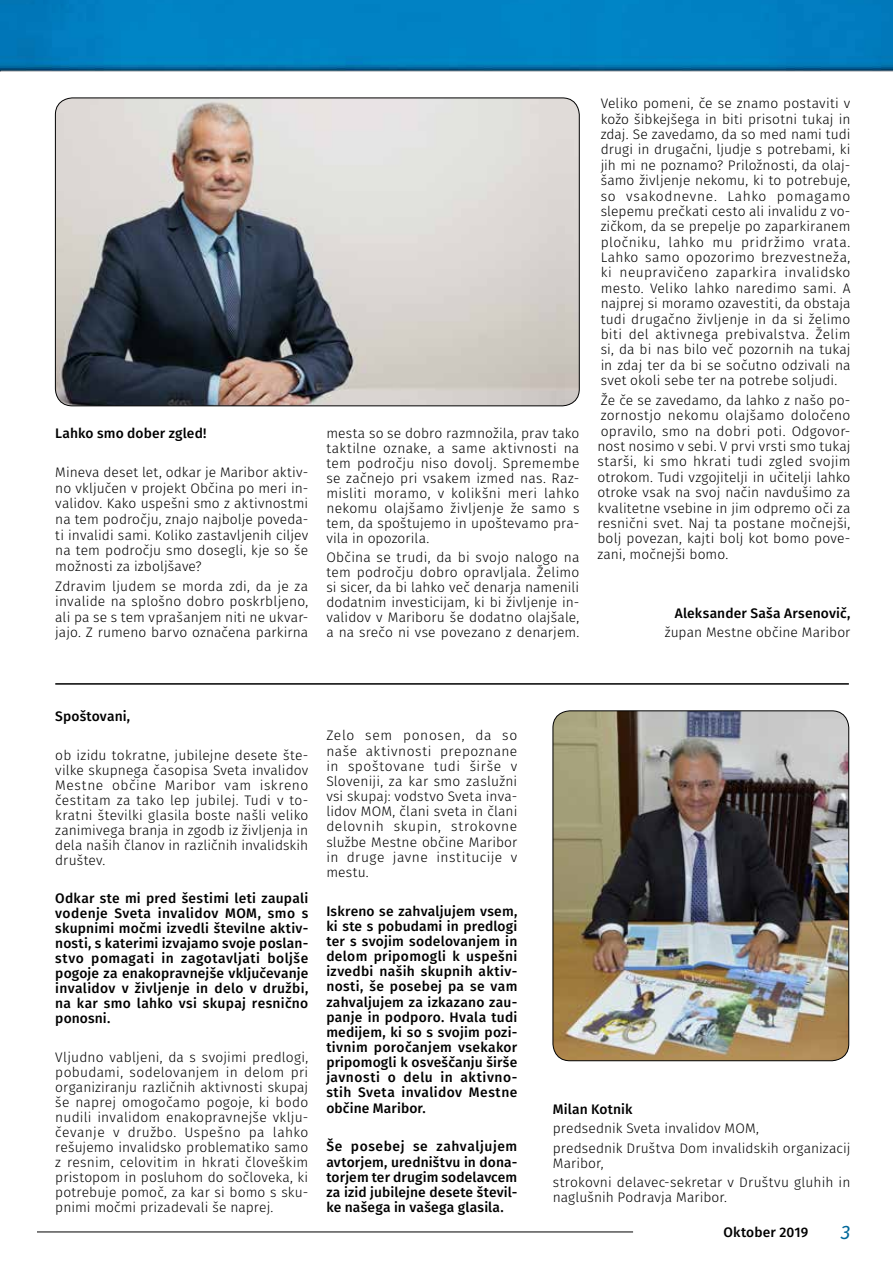
<style>
.page{position:relative;width:893px;height:1263px;background:#fff}
.page>*{position:absolute;margin:0;border:0;box-sizing:border-box;transform-origin:0 0}
.t1{font:italic 19.5px "Fira Sans";color:#00689a}
.t2{font:300 13.8px/15px "Fira Sans";letter-spacing:.01em;color:#000;text-align:justify}
.t3{font:500 13.8px/15.1px "Fira Sans";letter-spacing:.015em;color:#000;text-align:justify}
</style>
<div class="page">
<img style="left:0;top:0;width:893px;height:1232px">
<hr style="left:37px;top:1232px;width:596px;height:1px;background:#000">
<hr style="left:55px;top:683px;width:794px;height:2px;background:#000">
<img style="left:55px;top:98px;width:524px;height:308px">
<img style="left:553px;top:711px;width:296px;height:350px">
<div style="left:553px;top:711px;width:296px;height:350px;border:1px solid #000;border-radius:17px"></div>
<p class="t3" style="left:55px;top:425px;width:153px">Lahko smo dober zgled!</p>
<p class="t2" style="left:55px;top:465px;width:255px;line-height:15.6px">Mineva deset let, odkar je Maribor aktiv&shy;no vključen v projekt Občina po meri in&shy;validov. Kako uspešni smo z aktivnostmi na tem področju, znajo najbolje poveda&shy;ti invalidi sami. Koliko zastavljenih ciljev na tem področju smo dosegli, kje so še možnosti za izboljšave?</p>
<p class="t2" style="left:55px;top:578px;width:255px;line-height:15.6px">Zdravim ljudem se morda zdi, da je za invalide na splošno dobro poskrbljeno, ali pa se s tem vprašanjem niti ne ukvar&shy;jajo. Z rumeno barvo označena parkirna</p>
<p class="t2" style="left:326px;top:425px;width:255px">mesta so se dobro razmnožila, prav tako taktilne oznake, a same aktivnosti na tem področju niso dovolj. Spremembe se začnejo pri vsakem izmed nas. Raz&shy;misliti moramo, v kolikšni meri lahko nekomu olajšamo življenje že samo s tem, da spoštujemo in upoštevamo pra&shy;vila in opozorila.</p>
<p class="t2" style="left:326px;top:549px;width:255px">Občina se trudi, da bi svojo nalogo na tem področju dobro opravljala. Želimo si sicer, da bi lahko več denarja namenili dodatnim investicijam, ki bi življenje in&shy;validov v Mariboru še dodatno olajšale, a na srečo ni vse povezano z denarjem.</p>
<p class="t2" style="left:601px;top:96px;width:251px;line-height:15.5px">Veliko pomeni, če se znamo postaviti v kožo šibkejšega in biti prisotni tukaj in zdaj. Se zavedamo, da so med nami tudi drugi in drugačni, ljudje s potrebami, ki jih mi ne poznamo? Priložnosti, da olaj&shy;šamo življenje nekomu, ki to potrebuje, so vsakodnevne. Lahko pomagamo slepemu prečkati cesto ali invalidu z vo&shy;zičkom, da se prepelje po zaparkiranem pločniku, lahko mu pridržimo vrata.<br>Lahko samo opozorimo brezvestneža, ki neupravičeno zaparkira invalidsko mesto. Veliko lahko naredimo sami. A najprej si moramo ozavestiti, da obstaja tudi drugačno življenje in da si želimo biti del aktivnega prebivalstva. Želim si, da bi nas bilo več pozornih na tukaj in zdaj ter da bi se sočutno odzivali na svet okoli sebe ter na potrebe soljudi.</p>
<p class="t2" style="left:597px;top:392px;width:255px;line-height:15.5px">Že če se zavedamo, da lahko z našo po&shy;zornostjo nekomu olajšamo določeno opravilo, smo na dobri poti. Odgovor&shy;nost nosimo v sebi. V prvi vrsti smo tukaj starši, ki smo hkrati tudi zgled svojim otrokom. Tudi vzgojitelji in učitelji lahko otroke vsak na svoj način navdušimo za kvalitetne vsebine in jim odpremo oči za resnični svet. Naj ta postane močnejši, bolj povezan, kajti bolj kot bomo pove&shy;zani, močnejši bomo.</p>
<p class="t3" style="left:675px;top:605px;width:177px">Aleksander Saša Arsenovič,</p>
<p class="t2" style="left:665px;top:625px;width:187px">župan Mestne občine Maribor</p>
<p class="t3" style="left:55px;top:709px;width:76px">Spoštovani,</p>
<p class="t2" style="left:55px;top:747px;width:255px">ob izidu tokratne, jubilejne desete šte&shy;vilke skupnega časopisa Sveta invalidov Mestne občine Maribor vam iskreno čestitam za tako lep jubilej. Tudi v to&shy;kratni številki glasila boste našli veliko zanimivega branja in zgodb iz življenja in dela naših članov in različnih invalidskih društev.</p>
<p class="t3" style="left:55px;top:891px;width:255px">Odkar ste mi pred šestimi leti zaupali vodenje Sveta invalidov MOM, smo s skupnimi močmi izvedli številne aktiv&shy;nosti, s katerimi izvajamo svoje poslan&shy;stvo pomagati in zagotavljati boljše pogoje za enakopravnejše vključevanje invalidov v življenje in delo v družbi, na kar smo lahko vsi skupaj resnično ponosni.</p>
<p class="t2" style="left:55px;top:1049px;width:255px">Vljudno vabljeni, da s svojimi predlogi, pobudami, sodelovanjem in delom pri organiziranju različnih aktivnosti skupaj še naprej omogočamo pogoje, ki bodo nudili invalidom enakopravnejše vklju&shy;čevanje v družbo. Uspešno pa lahko rešujemo invalidsko problematiko samo z resnim, celovitim in hkrati človeškim pristopom in posluhom do sočloveka, ki potrebuje pomoč, za kar si bomo s sku&shy;pnimi močmi prizadevali še naprej.</p>
<p class="t2" style="left:326px;top:728px;width:193px">Zelo sem ponosen, da so naše aktivnosti prepoznane in spoštovane tudi širše v Sloveniji, za kar smo zaslužni vsi skupaj: vodstvo Sveta inva&shy;lidov MOM, člani sveta in člani delovnih skupin, strokovne službe Mestne občine Maribor in druge javne institucije v mestu.</p>
<p class="t3" style="left:326px;top:903px;width:193px">Iskreno se zahvaljujem vsem, ki ste s pobudami in predlogi ter s svojim sodelovanjem in delom pripomogli k uspešni izvedbi naših skupnih aktiv&shy;nosti, še posebej pa se vam zahvaljujem za izkazano zau&shy;panje in podporo. Hvala tudi medijem, ki so s svojim pozi&shy;tivnim poročanjem vsekakor pripomogli k osveščanju širše javnosti o delu in aktivno&shy;stih Sveta invalidov Mestne občine Maribor.</p>
<p class="t3" style="left:326px;top:1139px;width:193px">Še posebej se zahvaljujem avtorjem, uredništvu in dona&shy;torjem ter drugim sodelavcem za izid jubilejne desete števil&shy;ke našega in vašega glasila.</p>
<p class="t3" style="left:553px;top:1101px;width:81px">Milan Kotnik</p>
<p class="t2" style="left:553px;top:1119px;width:299px;line-height:19.2px">predsednik Sveta invalidov MOM,<br>predsednik Društva Dom invalidskih organizacij</p>
<p class="t2" style="left:553px;top:1153px;width:299px;line-height:19.2px">Maribor,<br>strokovni delavec-sekretar v Društvu gluhih in</p>
<p class="t2" style="left:553px;top:1189px;width:176px">naglušnih Podravja Maribor.</p>
<p class="t3" style="left:723px;top:1224px;width:86px">Oktober 2019</p>
<h1 class="t1" style="left:841px;top:1219px;width:11px">3</h1>
</div>
